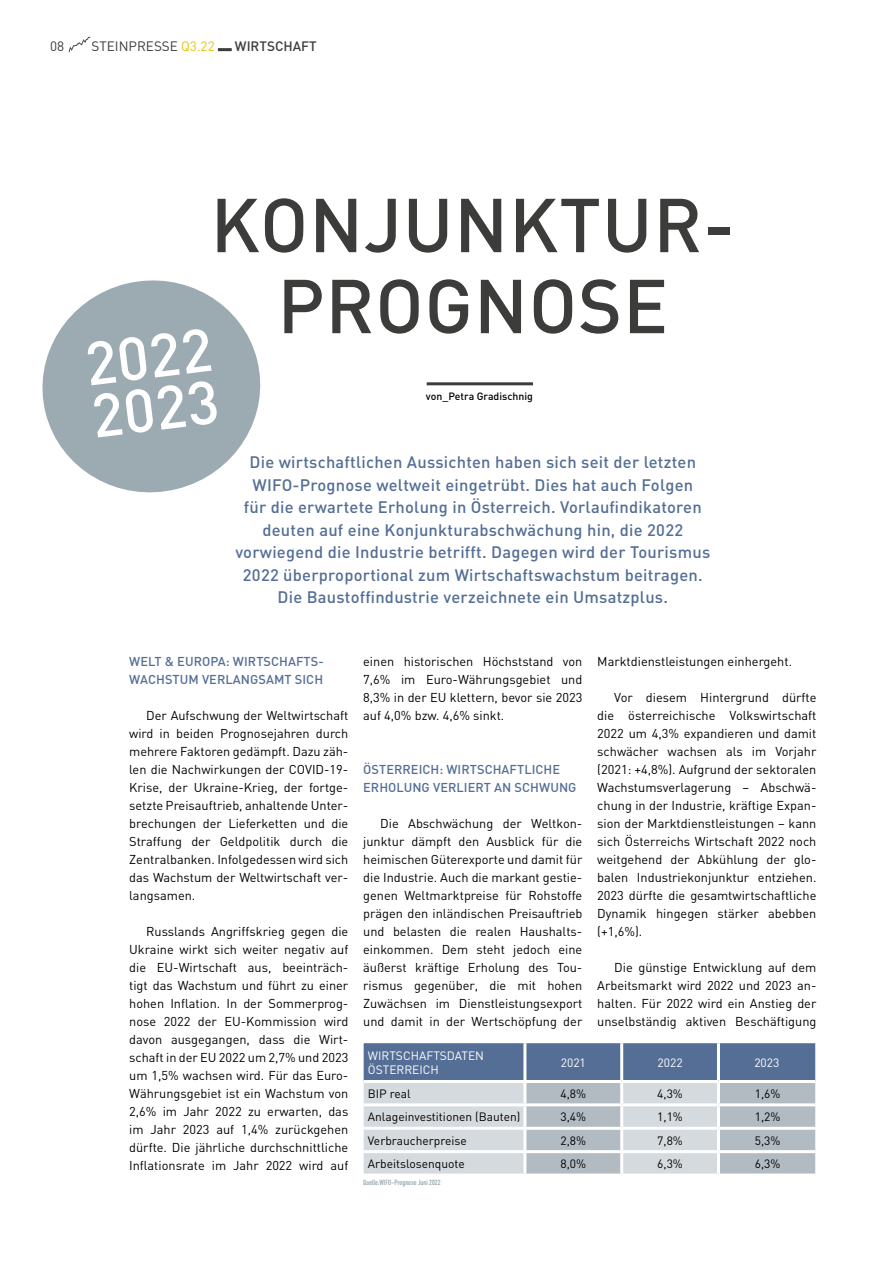
<style>
.page{position:relative;width:893px;height:1263px;background:#fff}
.page>*{position:absolute;margin:0;border:0;box-sizing:border-box;transform-origin:0 0}
.HEADLINE_1{font:500 75px/81px "DIN";letter-spacing:.01em;color:#3c3c3b;text-align:center}
.HEADLINE_1-2{font:500 60px "DIN";color:#fff}
.Einleitungstext{font:500 16.5px/22.5px "DIN";letter-spacing:.015em;color:#546e95;text-align:center}
.t1{font:13.5px "DIN";color:#3c3c3b}
.t2{font:500 13.5px "DIN";color:#3c3c3b}
.Fließtext_NEU{font:12.75px/18px "DIN";color:#000;text-align:justify}
.Zwischenheadline{font:500 12.75px/18px "DIN";letter-spacing:.005em;color:#546e95}
.t3{font:12px "DIN";color:#000}
.t4{font:12px/14.4px "DIN";color:#fff}
.Fließtext_NEU-2{font:500 10.5px "DIN";color:#000}
.Bildtext{font:7.5px "DIN Engschrift";letter-spacing:.005em;color:#9cabb2}
.s1{color:#e3c50e}
</style>
<div class="page">
<hr style="left:218px;top:48px;width:14px;height:3px;background:#3c3c3b">
<svg style="left:69px;top:37px;width:21px;height:15px"></svg>
<hr style="left:427px;top:382px;width:106px;height:3px;background:#3c3c3b">
<svg style="left:42px;top:280px;width:219px;height:213px;fill:#9cabb2"></svg>
<svg style="left:364px;top:1043px;width:451px;height:130px;background:#a3afbf"></svg>
<hr style="left:523px;top:1043px;width:3px;height:37px;background:#fff">
<hr style="left:620px;top:1043px;width:3px;height:37px;background:#fff">
<hr style="left:717px;top:1043px;width:3px;height:37px;background:#fff">
<hr style="left:364px;top:1080px;width:161px;height:3px;background:#fff">
<hr style="left:364px;top:1103px;width:161px;height:3px;background:#fff">
<hr style="left:364px;top:1127px;width:161px;height:3px;background:#fff">
<hr style="left:364px;top:1150px;width:161px;height:3px;background:#fff">
<hr style="left:620px;top:1083px;width:3px;height:20px;background:#fff">
<hr style="left:717px;top:1083px;width:3px;height:20px;background:#fff">
<hr style="left:620px;top:1106px;width:3px;height:21px;background:#fff">
<hr style="left:717px;top:1106px;width:3px;height:21px;background:#fff">
<hr style="left:620px;top:1130px;width:3px;height:20px;background:#fff">
<hr style="left:717px;top:1130px;width:3px;height:20px;background:#fff">
<hr style="left:620px;top:1153px;width:3px;height:20px;background:#fff">
<hr style="left:717px;top:1153px;width:3px;height:20px;background:#fff">
<hr style="left:718px;top:1080px;width:97px;height:3px;background:#fff">
<hr style="left:718px;top:1103px;width:97px;height:3px;background:#fff">
<hr style="left:718px;top:1127px;width:97px;height:3px;background:#fff">
<hr style="left:718px;top:1150px;width:97px;height:3px;background:#fff">
<hr style="left:523px;top:1083px;width:3px;height:20px;background:#fff">
<hr style="left:523px;top:1106px;width:3px;height:21px;background:#fff">
<hr style="left:523px;top:1130px;width:3px;height:20px;background:#fff">
<hr style="left:523px;top:1153px;width:3px;height:20px;background:#fff">
<hr style="left:525px;top:1080px;width:97px;height:3px;background:#fff">
<hr style="left:622px;top:1080px;width:96px;height:3px;background:#fff">
<hr style="left:525px;top:1103px;width:97px;height:3px;background:#fff">
<hr style="left:622px;top:1103px;width:96px;height:3px;background:#fff">
<hr style="left:525px;top:1127px;width:97px;height:3px;background:#fff">
<hr style="left:622px;top:1127px;width:96px;height:3px;background:#fff">
<hr style="left:525px;top:1150px;width:97px;height:3px;background:#fff">
<hr style="left:622px;top:1150px;width:96px;height:3px;background:#fff">
<p class="t1" style="left:50px;top:38px;width:16px">08</p>
<p class="t1" style="left:91px;top:38px;width:125px">STEINPRESSE <span class="s1">Q3.22</span></p>
<p class="t2" style="left:235px;top:38px;width:83px">WIRTSCHAFT</p>
<p class="HEADLINE_1" style="left:211px;top:182px;width:526px">KONJUNKTUR-<br>PROGNOSE</p>
<p class="HEADLINE_1-2" style="left:81px;top:326px;width:129px;rotate:-7deg">2022</p>
<p class="HEADLINE_1-2" style="left:87px;top:378px;width:129px;rotate:-7deg">2023</p>
<p class="Fließtext_NEU-2" style="left:426px;top:390px;width:109px">von_Petra Gradischnig</p>
<p class="Einleitungstext" style="left:235px;top:450px;width:476px">Die wirtschaftlichen Aussichten haben sich seit der letzten WIFO-Prognose weltweit eingetrübt. Dies hat auch Folgen<br>für die erwartete Erholung in Österreich. Vorlaufindikatoren deuten auf eine Konjunkturabschwächung hin, die 2022 vorwiegend die Industrie betrifft. Dagegen wird der Tourismus 2022 überproportional zum Wirtschaftswachstum beitragen.<br>Die Baustoff-i ndustrie verzeichnete ein Umsatzplus.</p>
<p class="Zwischenheadline" style="left:129px;top:652px;width:196px">WELT &amp; EUROPA: WIRTSCHAFTS-<br>WACHSTUM VERLANGSAMT SICH</p>
<p class="Fließtext_NEU" style="left:129px;top:706px;width:221px;text-indent:17px">Der Aufschwung der Weltwirtschaft wird in beiden Prognosejahren durch mehrere Faktoren gedämpft. Dazu zäh&shy;len die Nachwirkungen der COVID-19- Krise, der Ukraine-Krieg, der fortge&shy;setzte Preisauftrieb, anhaltende Unter&shy;brechungen der Lieferketten und die Straffung der Geldpolitik durch die Zentralbanken. Infolgedessen wird sich das Wachstum der Weltwirtschaft ver&shy;langsamen.</p>
<p class="Fließtext_NEU" style="left:129px;top:922px;width:221px;text-align:left;text-indent:17px">Russlands Angriffskrieg gegen die Ukraine wirkt sich weiter negativ auf die EU-Wirtschaft aus, beeinträch&shy;tigt das Wachstum und führt zu einer hohen Inflation. In der Sommerprog&shy;nose 2022 der EU-Kommission wird davon ausgegangen, dass die Wirt&shy;schaft in der EU 2022 um 2,7% und 2023 um 1,5% wachsen wird. Für das Euro-Währungsgebiet ist ein Wachstum von 2,6% im Jahr 2022 zu erwarten, das im Jahr 2023 auf 1,4% zurückgehen dürfte. Die jährliche durchschnittliche Inflationsrate im Jahr 2022 wird auf</p>
<p class="Fließtext_NEU" style="left:363px;top:652px;width:221px">einen historischen Höchststand von 7,6% im Euro-Währungsgebiet und 8,3% in der EU klettern, bevor sie 2023 auf 4,0% bzw. 4,6% sinkt.</p>
<p class="Zwischenheadline" style="left:363px;top:760px;width:215px">ÖSTERREICH: WIRTSCHAFTLICHE<br>ERHOLUNG VERLIERT AN SCHWUNG</p>
<p class="Fließtext_NEU" style="left:363px;top:814px;width:221px;text-align:left;text-indent:17px">Die Abschwächung der Weltkon&shy;junktur dämpft den Ausblick für die heimischen Güterexporte und damit für die Industrie. Auch die markant gestie&shy;genen Weltmarktpreise für Rohstoffe prägen den inländischen Preisauftrieb und belasten die realen Haushalts&shy;einkommen. Dem steht jedoch eine äußerst kräftige Erholung des Tou&shy;rismus gegenüber, die mit hohen Zuwächsen im Dienstleistungsexport und damit in der Wertschöpfung der</p>
<p class="Fließtext_NEU" style="left:597px;top:652px;width:196px">Marktdienstleistungen einhergeht.</p>
<p class="Fließtext_NEU" style="left:597px;top:688px;width:221px;text-indent:17px">Vor diesem Hintergrund dürfte die österreichische Volkswirtschaft 2022 um 4,3% expandieren und damit schwächer wachsen als im Vorjahr (2021: +4,8%). Aufgrund der sektoralen Wachstumsverlagerung – Abschwä&shy;chung in der Industrie, kräftige Expan&shy;sion der Marktdienstleistungen – kann sich Österreichs Wirtschaft 2022 noch weitgehend der Abkühlung der glo&shy;balen Industriekonjunktur entziehen.<br>2023 dürfte die gesamtwirtschaftliche Dynamik hingegen stärker abebben (+1,6%).</p>
<p class="Fließtext_NEU" style="left:597px;top:958px;width:221px;text-indent:17px">Die günstige Entwicklung auf dem Arbeitsmarkt wird 2022 und 2023 an&shy;halten. Für 2022 wird ein Anstieg der unselbständig aktiven Beschäftigung</p>
<p class="t4" style="left:368px;top:1048px;width:118px">WIRTSCHAFTSDATEN<br>ÖSTERREICH</p>
<p class="t4" style="left:561px;top:1055px;width:27px">2021</p>
<p class="t4" style="left:658px;top:1055px;width:27px">2022</p>
<p class="t4" style="left:754px;top:1055px;width:27px">2023</p>
<p class="t3" style="left:368px;top:1086px;width:44px">BIP real</p>
<p class="t3" style="left:560px;top:1086px;width:27px">4,8%</p>
<p class="t3" style="left:657px;top:1086px;width:27px">4,3%</p>
<p class="t3" style="left:755px;top:1086px;width:27px">1,6%</p>
<p class="t3" style="left:368px;top:1109px;width:154px">Anlageinvestitionen (Bauten)</p>
<p class="t3" style="left:560px;top:1109px;width:27px">3,4%</p>
<p class="t3" style="left:657px;top:1109px;width:27px">1,1%</p>
<p class="t3" style="left:755px;top:1109px;width:27px">1,2%</p>
<p class="t3" style="left:368px;top:1133px;width:100px">Verbraucherpreise</p>
<p class="t3" style="left:560px;top:1133px;width:27px">2,8%</p>
<p class="t3" style="left:657px;top:1133px;width:27px">7,8%</p>
<p class="t3" style="left:755px;top:1133px;width:27px">5,3%</p>
<p class="t3" style="left:368px;top:1156px;width:98px">Arbeitslosenquote</p>
<p class="t3" style="left:560px;top:1156px;width:27px">8,0%</p>
<p class="t3" style="left:657px;top:1156px;width:27px">6,3%</p>
<p class="t3" style="left:755px;top:1156px;width:27px">6,3%</p>
<p class="Bildtext" style="left:363px;top:1177px;width:79px">Quelle:WIFO-Prognose Juni 2022</p>
</div>
